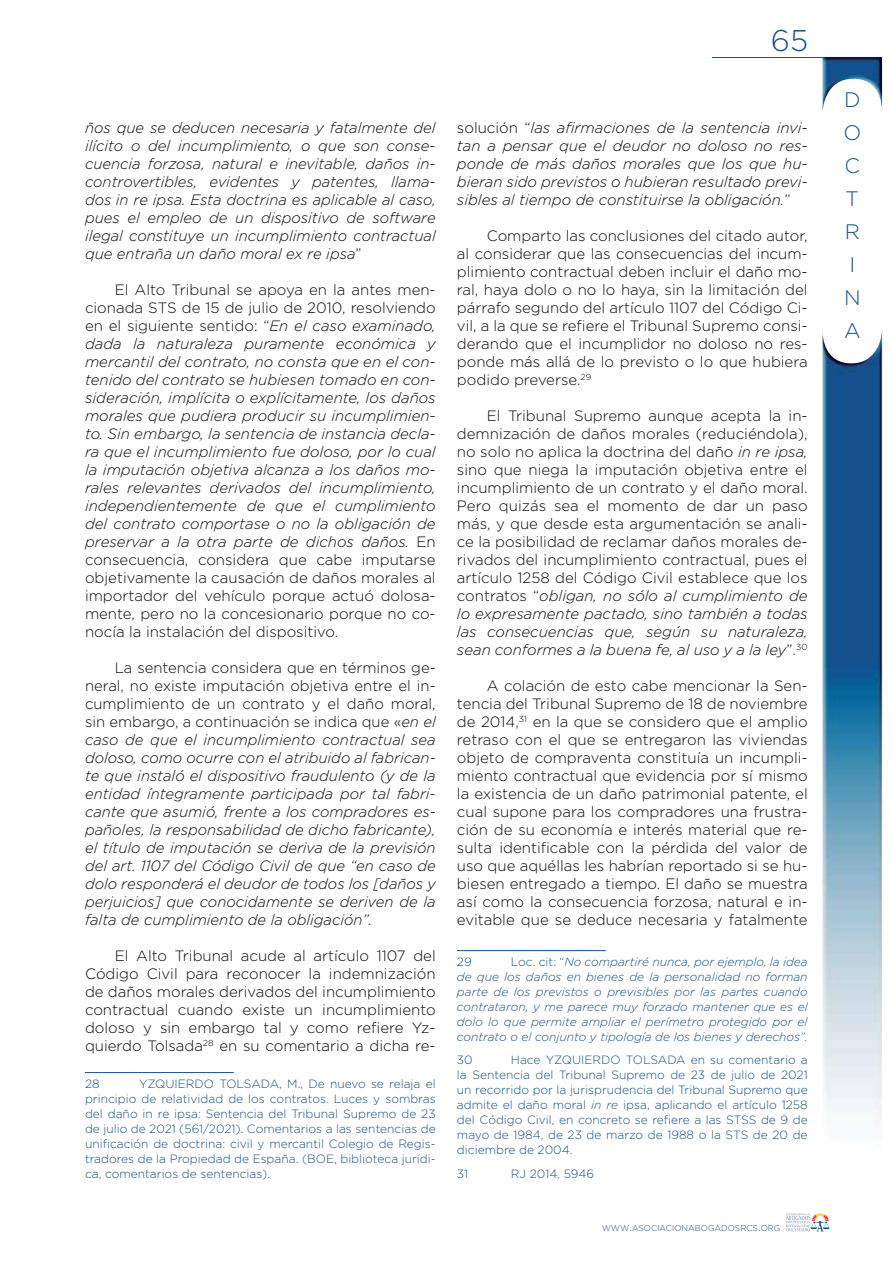
<style>
.page{position:relative;width:893px;height:1263px;background:#fff}
.page>*{position:absolute;margin:0;border:0;box-sizing:border-box;transform-origin:0 0}
.t1{font:300 30px "Gotham";color:#14508e}
.t2{font:300 21px/33px "Gotham";color:#14508d}
.t3{font:italic 300 15px/18px "Gotham";color:#0d050d;text-align:justify}
.t4{font:300 15px/18px "Gotham";color:#0d050d;text-align:justify}
.t5{font:300 12px/15px "Gotham";color:#14508e;text-align:justify}
.t6{font:italic 300 12px/15px "Gotham";color:#14508e;text-align:justify}
.t7{font:300 8.4px "Gotham";color:#14508e}
.s1{font-style:normal}
.s2{font-style:italic}
.s3{font-size:12px}
</style>
<div class="page">
<hr style="left:713px;top:57px;width:169px;height:1px;background:#14508e">
<img style="left:822px;top:57px;width:60px;height:53px">
<img style="left:822px;top:332px;width:60px;height:794px">
<svg style="left:786px;top:1213px;width:43px;height:18px"></svg>
<hr style="left:85px;top:1072px;width:149px;height:1px;background:#14508e">
<hr style="left:457px;top:950px;width:149px;height:1px;background:#14508e">
<h1 class="t1" style="left:771px;top:28px;width:39px">65</h1>
<p class="t3" style="left:85px;top:120px;width:352px">ños que se deducen necesaria y fatalmente del ilícito o del incumplimiento, o que son conse&shy;cuencia forzosa, natural e inevitable, daños in&shy;controvertibles, evidentes y patentes, llama&shy;dos in re ipsa. Esta doctrina es aplicable al caso, pues el empleo de un dispositivo de software ilegal constituye un incumplimiento contractual que entraña un daño moral ex re ipsa<span class="s1">”</span></p>
<p class="t3" style="left:85px;top:282px;width:352px;text-indent:30px"><span class="s1">El Alto Tribunal se apoya en la antes men&shy;cionada STS de 15 de julio de 2010, resolviendo en el siguiente sentido: “</span>En el caso examinado, dada la naturaleza puramente económica y mercantil del contrato, no consta que en el con&shy;tenido del contrato se hubiesen tomado en con&shy;sideración, implícita o explícitamente, los daños morales que pudiera producir su incumplimien&shy;to. Sin embargo, la sentencia de instancia decla&shy;ra que el incumplimiento fue doloso, por lo cual la imputación objetiva alcanza a los daños mo&shy;rales relevantes derivados del incumplimiento, independientemente de que el cumplimiento del contrato comportase o no la obligación de preservar a la otra parte de dichos daños. <span class="s1">En consecuencia, considera que cabe imputarse objetivamente la causación de daños morales al importador del vehículo porque actuó dolosa&shy;mente, pero no la concesionario porque no co&shy;nocía la instalación del dispositivo.</span></p>
<p class="t3" style="left:85px;top:660px;width:352px;text-indent:30px"><span class="s1">La sentencia considera que en términos ge&shy;neral, no existe imputación objetiva entre el in&shy;cumplimiento de un contrato y el daño moral, sin embargo, a continuación se indica que «</span>en el caso de que el incumplimiento contractual sea doloso, como ocurre con el atribuido al fabrican&shy;te que instaló el dispositivo fraudulento (y de la entidad íntegramente participada por tal fabri&shy;cante que asumió, frente a los compradores es&shy;pañoles, la responsabilidad de dicho fabricante), el título de imputación se deriva de la previsión del art. 1107 del Código Civil de que “en caso de dolo responderá el deudor de todos los [daños y perjuicios] que conocidamente se deriven de la falta de cumplimiento de la obligación”.</p>
<p class="t4" style="left:85px;top:948px;width:352px;text-indent:30px">El Alto Tribunal acude al artículo 1107 del Código Civil para reconocer la indemnización de daños morales derivados del incumplimiento contractual cuando existe un incumplimiento doloso y sin embargo tal y como refiere Yz&shy;quierdo Tolsada<sup>28</sup> en su comentario a dicha re-</p>
<p class="t5" style="left:85px;top:1077px;width:16px">28</p>
<p class="t5" style="left:85px;top:1077px;width:352px;text-indent:54px">YZQUIERDO TOLSADA, M., De nuevo se relaja el principio de relatividad de los contratos. Luces y sombras del daño in re ipsa: Sentencia del Tribunal Supremo de 23 de julio de 2021 (561/2021). Comentarios a las sentencias de unificación de doctrina: civil y mercantil Colegio de Regis&shy;tradores de la Propiedad de España. (BOE, biblioteca jurídi&shy;ca, comentarios de sentencias).</p>
<p class="t3" style="left:457px;top:120px;width:352px"><span class="s1">solución “</span>las afirmaciones de la sentencia invi&shy;tan a pensar que el deudor no doloso no res&shy;ponde de más daños morales que los que hu&shy;bieran sido previstos o hubieran resultado previ&shy;sibles al tiempo de constituirse la obligación.<span class="s1">”</span></p>
<p class="t4" style="left:457px;top:228px;width:352px;text-indent:30px">Comparto las conclusiones del citado autor, al considerar que las consecuencias del incum&shy;plimiento contractual deben incluir el daño mo&shy;ral, haya dolo o no lo haya, sin la limitación del párrafo segundo del artículo 1107 del Código Ci&shy;vil, a la que se refiere el Tribunal Supremo consi&shy;derando que el incumplidor no doloso no res&shy;ponde más allá de lo previsto o lo que hubiera podido preverse.<sup>29</sup></p>
<p class="t4" style="left:457px;top:408px;width:352px;text-indent:30px">El Tribunal Supremo aunque acepta la in&shy;demnización de daños morales (reduciéndola), no solo no aplica la doctrina del daño <span class="s2">in re ipsa, </span>sino que niega la imputación objetiva entre el incumplimiento de un contrato y el daño moral.<br>Pero quizás sea el momento de dar un paso más, y que desde esta argumentación se anali&shy;ce la posibilidad de reclamar daños morales de&shy;rivados del incumplimiento contractual, pues el artículo 1258 del Código Civil establece que los contratos “<span class="s2">obligan, no sólo al cumplimiento de lo expresamente pactado, sino también a todas las consecuencias que, según su naturaleza, sean conformes a la buena fe, al uso y a la ley</span>”.<sup>30</sup></p>
<p class="t4" style="left:457px;top:678px;width:352px;text-indent:30px">A colación de esto cabe mencionar la Sen&shy;tencia del Tribunal Supremo de 18 de noviembre de 2014,<sup>31</sup> en la que se considero que el amplio retraso con el que se entregaron las viviendas objeto de compraventa constituía un incumpli&shy;miento contractual que evidencia por sí mismo la existencia de un daño patrimonial patente, el cual supone para los compradores una frustra&shy;ción de su economía e interés material que re&shy;sulta identificable con la pérdida del valor de uso que aquéllas les habrían reportado si se hu&shy;biesen entregado a tiempo. El daño se muestra así como la consecuencia forzosa, natural e in&shy;evitable que se deduce necesaria y fatalmente</p>
<p class="t5" style="left:457px;top:955px;width:16px">29</p>
<p class="t6" style="left:457px;top:955px;width:352px;text-indent:54px"><span class="s1">Loc. cit: “</span>No compartiré nunca, por ejemplo, la idea de que los daños en bienes de la personalidad no forman parte de los previstos o previsibles por las partes cuando contrataron, y me parece muy forzado mantener que es el dolo lo que permite ampliar el perímetro protegido por el contrato o el conjunto y tipología de los bienes y derechos”.</p>
<p class="t5" style="left:457px;top:1053px;width:17px">30</p>
<p class="t5" style="left:457px;top:1053px;width:352px;text-indent:54px">Hace YZQUIERDO TOLSADA en su comentario a la Sentencia del Tribunal Supremo de 23 de julio de 2021 un recorrido por la jurisprudencia del Tribunal Supremo que admite el daño moral <span class="s2">in re</span> ipsa, aplicando el artículo 1258 del Código Civil, en concreto se refiere a las STSS de 9 de mayo de 1984, de 23 de marzo de 1988 o la STS de 20 de diciembre de 2004.</p>
<p class="t5" style="left:457px;top:1167px;width:13px">31</p>
<p class="t5" style="left:511px;top:1167px;width:85px">RJ 2014, 5946</p>
<p class="t7" style="left:602px;top:1226px;width:180px">WWW<span class="s3">.</span>ASOCIACIONABOGADOSRCS<span class="s3">.</span>ORG</p>
<h2 class="t2" style="left:843px;top:86px;width:19px">D<br>O<br>C<br>T<br>R<br>I<br>N<br>A</h2>
</div>
